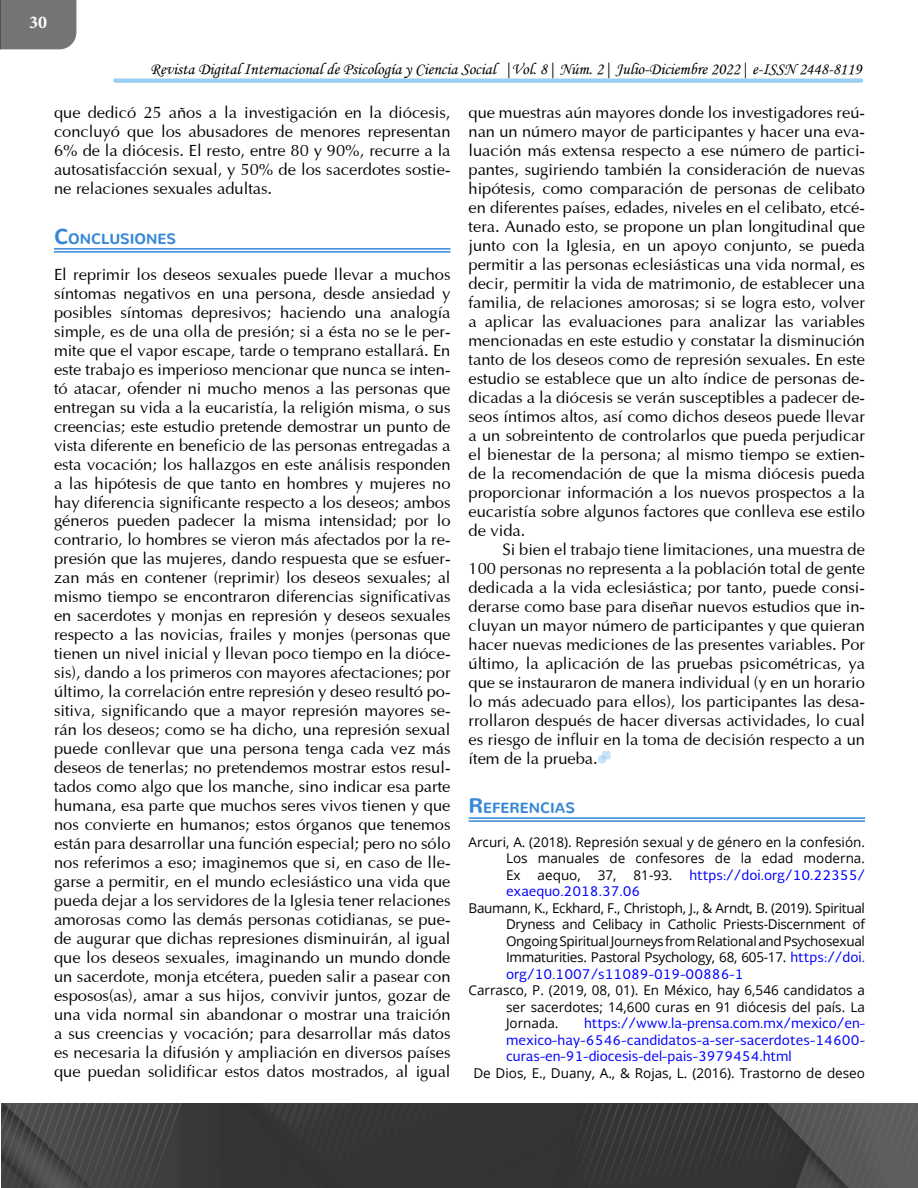
<style>
.page{position:relative;width:918px;height:1188px;background:#fff}
.page>*{position:absolute;margin:0;border:0;box-sizing:border-box;transform-origin:0 0}
.t1{font:700 18px "Minion Pro";color:#fff}
.t2{font:16.5px/19px "Optima";color:#000;text-align:justify}
.t3{font:16.5px "Monotype Corsiva";color:#000}
.Nivel_1{font:800 14.7px "Nunito";color:#3888d9}
.Referencias_texto{font:13.5px/16.5px "Open Sans";color:#000;text-align:justify}
.Referencias_texto-2{font:13.5px/16.5px "Soberana Sans";color:#00f;text-align:justify}
.s1{font-size:21px}
.s2{font-family:"Soberana Sans";color:#00f}
</style>
<div class="page">
<img style="left:1px;top:1103px;width:917px;height:85px">
<div style="left:0;top:0;width:76px;height:49px;background:#767475"></div>
<div style="left:113px;top:78px;width:750px;height:5px;background:#9acef3;border-radius:2px"></div>
<hr style="left:54px;top:248px;width:397px;height:2px;background:#3888d9">
<hr style="left:54px;top:251px;width:397px;height:2px;background:#3888d9">
<hr style="left:469px;top:817px;width:396px;height:2px;background:#3888d9">
<hr style="left:469px;top:820px;width:396px;height:2px;background:#3888d9">
<svg style="left:598px;top:755px;width:8px;height:9px"></svg>
<svg style="left:602px;top:751px;width:9px;height:8px"></svg>
<p class="t1" style="left:29px;top:10px;width:19px">30</p>
<p class="t3" style="left:150px;top:59px;width:713px">Revista Digital Internacional de Psicología y Ciencia Social |Vol. 8| Núm. 2| Julio-Diciembre 2022| e-ISSN 2448-8119</p>
<p class="t2" style="left:54px;top:102px;width:398px">que dedicó 25 años a la investigación en la diócesis, concluyó que los abusadores de menores representan 6% de la diócesis. El resto, entre 80 y 90%, recurre a la autosatisfacción sexual, y 50% de los sacerdotes sostie&shy;ne relaciones sexuales adultas.</p>
<p class="Nivel_1" style="left:54px;top:225px;width:124px"><span class="s1">C</span>ONCLUSIONES</p>
<p class="t2" style="left:54px;top:263px;width:398px">El reprimir los deseos sexuales puede llevar a muchos síntomas negativos en una persona, desde ansiedad y posibles síntomas depresivos; haciendo una analogía simple, es de una olla de presión; si a ésta no se le per&shy;mite que el vapor escape, tarde o temprano estallará. En este trabajo es imperioso mencionar que nunca se inten&shy;tó atacar, ofender ni mucho menos a las personas que entregan su vida a la eucaristía, la religión misma, o sus creencias; este estudio pretende demostrar un punto de vista diferente en beneficio de las personas entregadas a esta vocación; los hallazgos en este análisis responden a las hipótesis de que tanto en hombres y mujeres no hay diferencia significante respecto a los deseos; ambos géneros pueden padecer la misma intensidad; por lo contrario, lo hombres se vieron más afectados por la re&shy;presión que las mujeres, dando respuesta que se esfuer&shy;zan más en contener (reprimir) los deseos sexuales; al mismo tiempo se encontraron diferencias significativas en sacerdotes y monjas en represión y deseos sexuales respecto a las novicias, frailes y monjes (personas que tienen un nivel inicial y llevan poco tiempo en la dióce&shy;sis), dando a los primeros con mayores afectaciones; por último, la correlación entre represión y deseo resultó po&shy;sitiva, significando que a mayor represión mayores se&shy;rán los deseos; como se ha dicho, una represión sexual puede conllevar que una persona tenga cada vez más deseos de tenerlas; no pretendemos mostrar estos resul&shy;tados como algo que los manche, sino indicar esa parte humana, esa parte que muchos seres vivos tienen y que nos convierte en humanos; estos órganos que tenemos están para desarrollar una función especial; pero no sólo nos referimos a eso; imaginemos que si, en caso de lle&shy;garse a permitir, en el mundo eclesiástico una vida que pueda dejar a los servidores de la Iglesia tener relaciones amorosas como las demás personas cotidianas, se pue&shy;de augurar que dichas represiones disminuirán, al igual que los deseos sexuales, imaginando un mundo donde un sacerdote, monja etcétera, pueden salir a pasear con esposos(as), amar a sus hijos, convivir juntos, gozar de una vida normal sin abandonar o mostrar una traición a sus creencias y vocación; para desarrollar más datos es necesaria la difusión y ampliación en diversos países que puedan solidificar estos datos mostrados, al igual</p>
<p class="t2" style="left:469px;top:102px;width:398px">que muestras aún mayores donde los investigadores reú&shy;nan un número mayor de participantes y hacer una eva&shy;luación más extensa respecto a ese número de partici&shy;pantes, sugiriendo también la consideración de nuevas hipótesis, como comparación de personas de celibato en diferentes países, edades, niveles en el celibato, etcé&shy;tera. Aunado esto, se propone un plan longitudinal que junto con la Iglesia, en un apoyo conjunto, se pueda permitir a las personas eclesiásticas una vida normal, es decir, permitir la vida de matrimonio, de establecer una familia, de relaciones amorosas; si se logra esto, volver a aplicar las evaluaciones para analizar las variables mencionadas en este estudio y constatar la disminución tanto de los deseos como de represión sexuales. En este estudio se establece que un alto índice de personas de&shy;dicadas a la diócesis se verán susceptibles a padecer de&shy;seos íntimos altos, así como dichos deseos puede llevar a un sobreintento de controlarlos que pueda perjudicar el bienestar de la persona; al mismo tiempo se extien&shy;de la recomendación de que la misma diócesis pueda proporcionar información a los nuevos prospectos a la eucaristía sobre algunos factores que conlleva ese estilo de vida.</p>
<p class="t2" style="left:469px;top:539px;width:398px;text-indent:34px">Si bien el trabajo tiene limitaciones, una muestra de 100 personas no representa a la población total de gente dedicada a la vida eclesiástica; por tanto, puede consi&shy;derarse como base para diseñar nuevos estudios que in&shy;cluyan un mayor número de participantes y que quieran hacer nuevas mediciones de las presentes variables. Por último, la aplicación de las pruebas psicométricas, ya que se instauraron de manera individual (y en un horario lo más adecuado para ellos), los participantes las desa&shy;rrollaron después de hacer diversas actividades, lo cual es riesgo de influir en la toma de decisión respecto a un ítem de la prueba.</p>
<p class="Nivel_1" style="left:469px;top:794px;width:108px"><span class="s1">R</span> EFERENCIAS</p>
<p class="Referencias_texto" style="left:506px;top:833px;width:361px;text-indent:-37px">Arcuri, A. (2018). Represión sexual y de género en la confesión.<br>Los manuales de confesores de la edad moderna.<br>Ex</p>
<p class="Referencias_texto" style="left:538px;top:866px;width:45px">aequo,</p>
<p class="Referencias_texto" style="left:598px;top:866px;width:20px">37,</p>
<p class="Referencias_texto" style="left:634px;top:866px;width:40px">81-93.</p>
<p class="Referencias_texto-2" style="left:689px;top:866px;width:177px">https://doi.org/10.22355/</p>
<p class="Referencias_texto-2" style="left:506px;top:882px;width:136px">exaequo.2018.37.06</p>
<p class="Referencias_texto" style="left:506px;top:899px;width:361px;text-indent:-37px">Baumann, K., Eckhard, F., Christoph, J., &amp; Arndt, B. (2019). Spiritual Dryness and Celibacy in Catholic Priests-Discernment of Ongoing Spiritual Journeys from Relational and Psychosexual Immaturities. Pastoral Psychology, 68, 605-17. <span class="s2">https://doi. org/10.1007/s11089-019-00886-1</span></p>
<p class="Referencias_texto" style="left:506px;top:982px;width:361px;text-indent:-37px">Carrasco, P. (2019, 08, 01). En México, hay 6,546 candidatos a ser sacerdotes; 14,600 curas en 91 diócesis del país. La Jornada.</p>
<p class="Referencias_texto-2" style="left:506px;top:1014px;width:361px;text-indent:78px">https://www.la-prensa.com.mx/mexico/en&shy;mexico-hay-6546-candidatos-a-ser-sacerdotes-14600- curas-en-91-diocesis-del-pais-3979454.html</p>
<p class="Referencias_texto" style="left:473px;top:1064px;width:393px">De Dios, E., Duany, A., &amp; Rojas, L. (2016). Trastorno de deseo</p>
</div>
